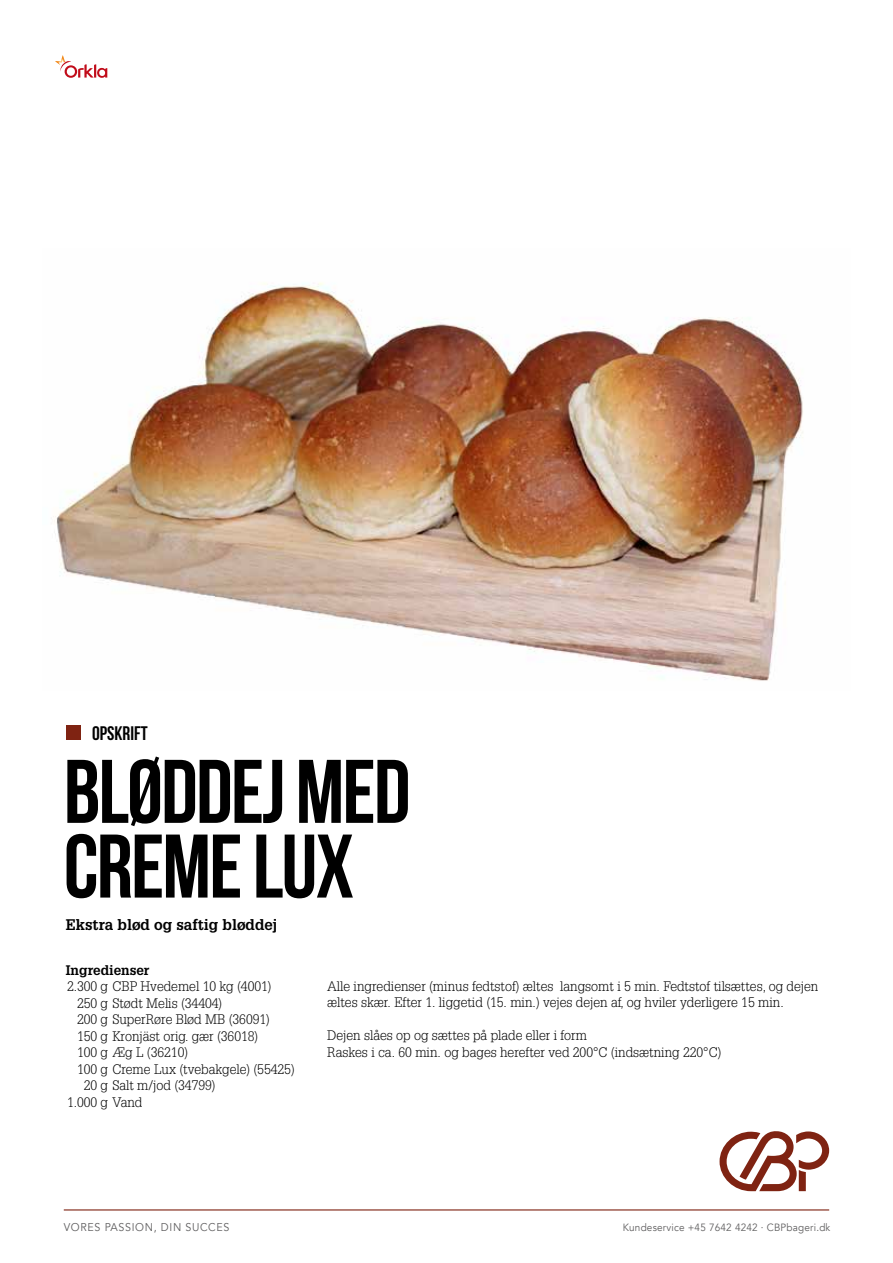
<style>
.page{position:relative;width:893px;height:1263px;background:#fff}
.page>*{position:absolute;margin:0;border:0;box-sizing:border-box;transform-origin:0 0}
.t1{font:700 90px/74.7px "Bebas Neue";letter-spacing:-.02em;color:#000}
.t2{font:700 19.5px "Bebas Neue";color:#000}
.t3{font:700 15px "Glypha LT Std";color:#000}
.t4{font:300 13.5px/16.5px "Glypha LT Std";color:#000}
.t5{font:700 13.5px "Glypha LT Std";color:#000}
.t6{font:11.25px "Avenir";letter-spacing:.06em;color:#5e5d5e;scale:.95 1}
.t7{font:10.5px "Avenir";letter-spacing:.02em;color:#5e5d5e;scale:.95 1}
</style>
<div class="page">
<img style="left:53px;top:282px;width:750px;height:399px">
<div style="left:66px;top:725px;width:15px;height:15px;background:#7f2312"></div>
<svg style="left:55px;top:55px;width:52px;height:23px"></svg>
<hr style="left:64px;top:1209px;width:765px;height:1px;background:#7f2312">
<svg style="left:719px;top:1131px;width:110px;height:60px"></svg>
<h2 class="t2" style="left:92px;top:722px;width:57px">OPSKRIFT</h2>
<h1 class="t1" style="left:64px;top:753px;width:348px">BLØDDEJ MED<br>CREME LUX</h1>
<p class="t3" style="left:66px;top:916px;width:213px">Ekstra blød og saftig bløddej</p>
<p class="t5" style="left:66px;top:962px;width:85px">Ingredienser</p>
<p class="t4" style="left:67px;top:979px;width:206px">2.300 g CBP Hvedemel 10 kg (4001)</p>
<p class="t4" style="left:77px;top:995px;width:147px">250 g Stødt Melis (34404)</p>
<p class="t4" style="left:77px;top:1012px;width:194px">200 g SuperRøre Blød MB (36091)</p>
<p class="t4" style="left:77px;top:1028px;width:183px">150 g Kronjäst orig. gær (36018)</p>
<p class="t4" style="left:77px;top:1045px;width:113px">100 g Æg L (36210)</p>
<p class="t4" style="left:77px;top:1061px;width:219px">100 g Creme Lux (tvebakgele) (55425)</p>
<p class="t4" style="left:84px;top:1078px;width:133px">20 g Salt m/jod (34799)</p>
<p class="t4" style="left:67px;top:1094px;width:77px">1.000 g Vand</p>
<p class="t4" style="left:327px;top:978px;width:493px">Alle ingredienser (minus fedtstof) æltes langsomt i 5 min. Fedtstof tilsættes, og dejen æltes skær. Efter 1. liggetid (15. min.) vejes dejen af, og hviler yderligere 15 min.</p>
<p class="t4" style="left:327px;top:1027px;width:396px">Dejen slåes op og sættes på plade eller i form<br>Raskes i ca. 60 min. og bages herefter ved 200°C (indsætning 220°C)</p>
<p class="t6" style="left:64px;top:1220px;width:176px">VORES PASSION, DIN SUCCES</p>
<p class="t7" style="left:623px;top:1221px;width:220px">Kundeservice +45 7642 4242 · CBPbageri.dk</p>
</div>
